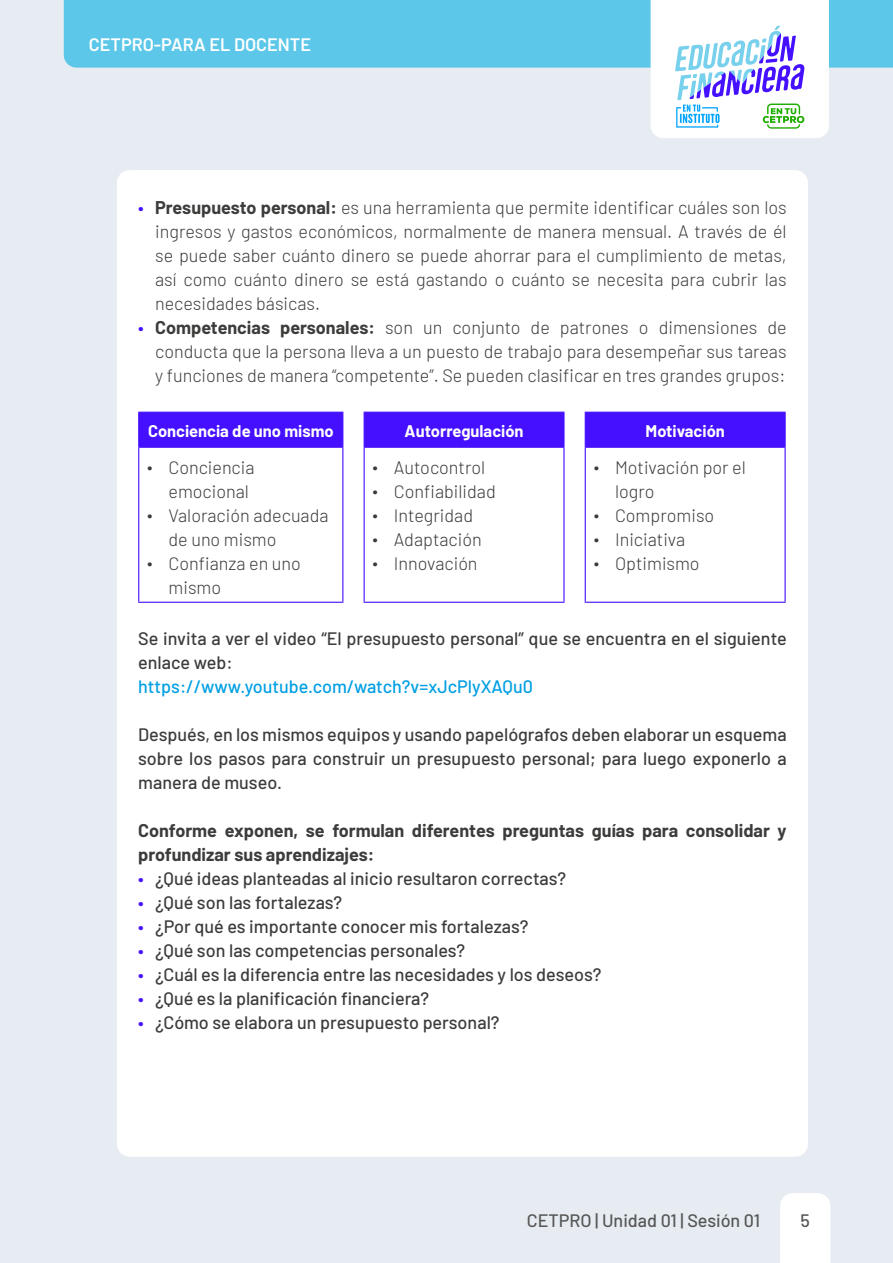
<style>
.page{position:relative;width:893px;height:1263px;background:#e6ecf2}
.page>*{position:absolute;margin:0;border:0;box-sizing:border-box;transform-origin:0 0}
.t1{font:500 18px/24px "Barlow";color:#3c3c3b}
.t2{font:300 18px/24px "Barlow";color:#3c3c3b;text-align:justify}
.t3{font:300 18px/24px "Barlow";color:#3a3b3b}
.t4{font:700 18px/24px "Barlow";color:#3c3c3b}
.t5{font:500 18px "Barlow";color:#009fe3}
.t6{font:500 18px "Barlow";color:#575756}
.t7{font:600 18px "Barlow";color:#fff}
.t8{font:700 16.5px "Barlow";color:#fff}
.s1{font-weight:500;color:#450fff}
.s2{font-weight:700}
.s3{color:#450fff}
</style>
<div class="page">
<div style="left:780px;top:1193px;width:50px;height:70px;background:#fff"></div>
<div style="left:64px;top:0;width:829px;height:68px;background:#5cc7e8"></div>
<svg style="left:651px;top:0;width:178px;height:138px"></svg>
<div style="left:117px;top:170px;width:691px;height:987px;background:#fff;border-radius:13px"></div>
<div style="left:139px;top:412px;width:645px;height:35px;background:#450fff"></div>
<hr style="left:138px;top:412px;width:205px;height:1px;background:#450fff">
<hr style="left:138px;top:413px;width:1px;height:34px;background:#450fff">
<hr style="left:342px;top:413px;width:1px;height:34px;background:#450fff">
<hr style="left:364px;top:412px;width:201px;height:1px;background:#450fff">
<hr style="left:364px;top:413px;width:1px;height:34px;background:#450fff">
<hr style="left:563px;top:413px;width:2px;height:34px;background:#450fff">
<hr style="left:585px;top:412px;width:201px;height:1px;background:#450fff">
<hr style="left:585px;top:413px;width:1px;height:34px;background:#450fff">
<hr style="left:784px;top:413px;width:2px;height:34px;background:#450fff">
<hr style="left:138px;top:447px;width:205px;height:1px;background:#450fff">
<hr style="left:138px;top:448px;width:1px;height:154px;background:#450fff">
<hr style="left:342px;top:448px;width:1px;height:154px;background:#450fff">
<hr style="left:364px;top:447px;width:201px;height:1px;background:#450fff">
<hr style="left:364px;top:448px;width:1px;height:154px;background:#450fff">
<hr style="left:563px;top:448px;width:2px;height:154px;background:#450fff">
<hr style="left:585px;top:447px;width:201px;height:1px;background:#450fff">
<hr style="left:585px;top:448px;width:1px;height:154px;background:#450fff">
<hr style="left:784px;top:448px;width:2px;height:154px;background:#450fff">
<hr style="left:138px;top:602px;width:205px;height:1px;background:#450fff">
<hr style="left:364px;top:602px;width:201px;height:1px;background:#450fff">
<hr style="left:585px;top:602px;width:201px;height:1px;background:#450fff">
<p class="t7" style="left:89px;top:32px;width:224px">CETPRO-PARA EL DOCENTE</p>
<p class="t2" style="left:155px;top:194px;width:633px;text-indent:-17px"><span class="s1">•</span> <span class="s2">Presupuesto personal:</span> es una herramienta que permite identificar cuáles son los ingresos y gastos económicos, normalmente de manera mensual. A través de él se puede saber cuánto dinero se puede ahorrar para el cumplimiento de metas, así como cuánto dinero se está gastando o cuánto se necesita para cubrir las necesidades básicas.</p>
<p class="t2" style="left:155px;top:314px;width:633px;text-indent:-17px"><span class="s1">•</span> <span class="s2">Competencias personales:</span> son un conjunto de patrones o dimensiones de conducta que la persona lleva a un puesto de trabajo para desempeñar sus tareas y funciones de manera “competente”. Se pueden clasificar en tres grandes grupos:</p>
<p class="t8" style="left:148px;top:419px;width:187px">Conciencia de uno mismo</p>
<p class="t8" style="left:405px;top:419px;width:120px">Autorregulación</p>
<p class="t8" style="left:646px;top:419px;width:81px">Motivación</p>
<p class="t3" style="left:147px;top:454px;width:109px">∙ Conciencia</p>
<p class="t3" style="left:169px;top:478px;width:82px">emocional</p>
<p class="t3" style="left:147px;top:502px;width:183px">∙ Valoración adecuada</p>
<p class="t3" style="left:169px;top:526px;width:109px">de uno mismo</p>
<p class="t3" style="left:147px;top:550px;width:155px">∙ Confianza en uno</p>
<p class="t3" style="left:169px;top:574px;width:54px">mismo</p>
<p class="t3" style="left:373px;top:454px;width:125px">∙ Autocontrol<br>∙ Confiabilidad ∙ Integridad<br>∙ Adaptación<br>∙ Innovación</p>
<p class="t3" style="left:594px;top:454px;width:154px">∙ Motivación por el</p>
<p class="t3" style="left:615px;top:478px;width:41px">logro</p>
<p class="t3" style="left:594px;top:502px;width:122px">∙ Compromiso</p>
<p class="t3" style="left:594px;top:526px;width:93px">∙ Iniciativa</p>
<p class="t3" style="left:594px;top:550px;width:107px">∙ Optimismo</p>
<p class="t1" style="left:138px;top:625px;width:650px">Se invita a ver el video “El presupuesto personal” que se encuentra en el siguiente enlace web:</p>
<p class="t5" style="left:138px;top:673px;width:396px">https://www.youtube.com/watch?v=xJcPlyXAQu0</p>
<p class="t1" style="left:138px;top:721px;width:650px;text-align:justify">Después, en los mismos equipos y usando papelógrafos deben elaborar un esquema sobre los pasos para construir un presupuesto personal; para luego exponerlo a manera de museo.</p>
<p class="t4" style="left:138px;top:817px;width:650px">Conforme exponen, se formulan diferentes preguntas guías para consolidar y profundizar sus aprendizajes:</p>
<p class="t1" style="left:138px;top:865px;width:430px"><span class="s3">•</span> ¿Qué ideas planteadas al inicio resultaron correctas?</p>
<p class="t1" style="left:138px;top:889px;width:206px"><span class="s3">•</span> ¿Qué son las fortalezas?</p>
<p class="t1" style="left:138px;top:913px;width:392px"><span class="s3">•</span> ¿Por qué es importante conocer mis fortalezas?</p>
<p class="t1" style="left:138px;top:937px;width:329px"><span class="s3">•</span> ¿Qué son las competencias personales?</p>
<p class="t1" style="left:138px;top:961px;width:465px"><span class="s3">•</span> ¿Cuál es la diferencia entre las necesidades y los deseos?</p>
<p class="t1" style="left:138px;top:985px;width:293px"><span class="s3">•</span> ¿Qué es la planificación financiera?</p>
<p class="t1" style="left:138px;top:1009px;width:363px"><span class="s3">•</span> ¿Cómo se elabora un presupuesto personal?</p>
<p class="t6" style="left:527px;top:1207px;width:235px">CETPRO | Unidad 01 | Sesión 01</p>
<p class="t6" style="left:801px;top:1207px;width:11px">5</p>
</div>
